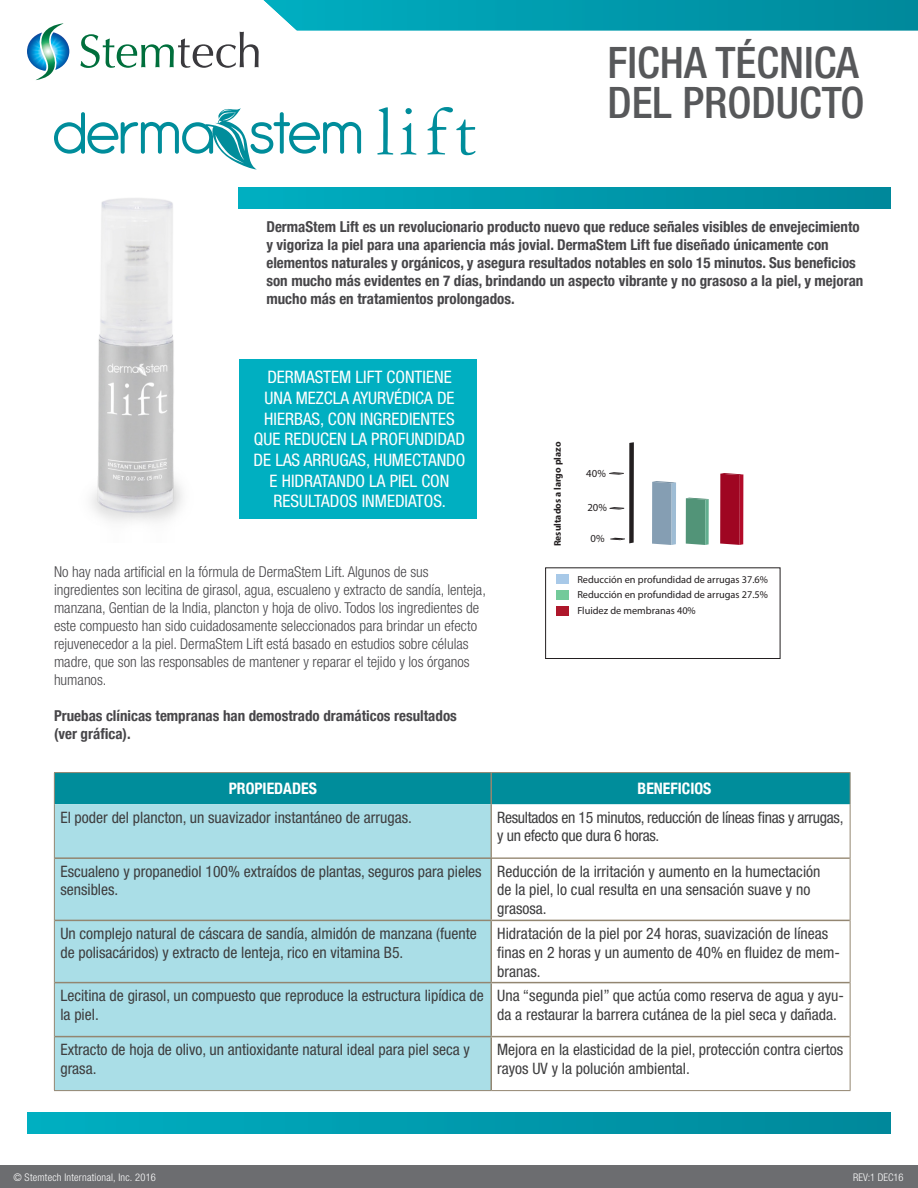
<style>
.page{position:relative;width:918px;height:1188px;background:#fff}
.page>*{position:absolute;margin:0;border:0;box-sizing:border-box;transform-origin:0 0}
.t1{font:500 condensed 43.5px/40.5px "Helvetica Neue";color:#57585a}
.t2{font:condensed 17.25px/20.7px "Helvetica Neue";color:#fff;text-align:center}
.t3{font:condensed 15.75px/18.9px "Helvetica Neue";color:#3e3e3f}
.t4{font:condensed 15.75px/18.9px "Helvetica Neue";letter-spacing:-.02em;color:#3e3e3f}
.t5{font:700 condensed 15.75px "Helvetica Neue";color:#fff}
.t6{font:700 condensed 15px/18px "Helvetica Neue";color:#474649}
.t7{font:300 condensed 15px/18px "Helvetica Neue";color:#474649}
.t8{font:10.8px "Myriad Pro";color:#231f20}
.t9{font:300 condensed 10.5px "Helvetica Neue";letter-spacing:.02em;color:#fff}
.t10{font:300 condensed 10.5px "Helvetica Neue";color:#fff}
.t11{font:10.35px/15.5px "Myriad Pro";color:#231f20;text-align:justify}
.t12{font:700 9.6px "Myriad Pro";color:#231f20}
</style>
<div class="page">
<svg style="left:80px;top:0;width:838px;height:68px"></svg>
<svg style="left:27px;top:23px;width:42px;height:57px"></svg>
<div style="left:0;top:1165px;width:918px;height:23px;background:#6c6d70"></div>
<div style="left:239px;top:359px;width:237px;height:160px;background:#00afc1"></div>
<div style="left:55px;top:773px;width:795px;height:31px;background:#008d9b"></div>
<div style="left:55px;top:804px;width:435px;height:286px;background:#aadee7"></div>
<hr style="left:490px;top:773px;width:2px;height:31px;background:#938671">
<hr style="left:490px;top:1037px;width:2px;height:53px;background:#938671">
<hr style="left:490px;top:804px;width:2px;height:53px;background:#9e917d">
<hr style="left:490px;top:857px;width:360px;height:2px;background:#9e917d">
<hr style="left:55px;top:857px;width:437px;height:2px;background:#938671">
<hr style="left:490px;top:859px;width:2px;height:61px;background:#938671">
<hr style="left:55px;top:920px;width:436px;height:1px;background:#938671">
<hr style="left:491px;top:920px;width:359px;height:1px;background:#938671">
<hr style="left:490px;top:921px;width:2px;height:61px;background:#938671">
<hr style="left:55px;top:982px;width:436px;height:1px;background:#938671">
<hr style="left:491px;top:982px;width:359px;height:1px;background:#938671">
<hr style="left:490px;top:983px;width:2px;height:53px;background:#938671">
<hr style="left:55px;top:1036px;width:436px;height:1px;background:#938671">
<hr style="left:491px;top:1036px;width:359px;height:1px;background:#938671">
<hr style="left:54px;top:772px;width:437px;height:1px;background:#938671">
<hr style="left:54px;top:773px;width:1px;height:31px;background:#938671">
<hr style="left:491px;top:772px;width:359px;height:1px;background:#938671">
<hr style="left:850px;top:773px;width:1px;height:31px;background:#938671">
<hr style="left:54px;top:804px;width:1px;height:54px;background:#938671">
<hr style="left:850px;top:804px;width:1px;height:54px;background:#938671">
<hr style="left:54px;top:858px;width:1px;height:62px;background:#938671">
<hr style="left:850px;top:858px;width:1px;height:62px;background:#938671">
<hr style="left:54px;top:920px;width:1px;height:63px;background:#938671">
<hr style="left:850px;top:920px;width:1px;height:63px;background:#938671">
<hr style="left:54px;top:983px;width:1px;height:54px;background:#938671">
<hr style="left:850px;top:983px;width:1px;height:54px;background:#938671">
<hr style="left:54px;top:1037px;width:1px;height:53px;background:#938671">
<hr style="left:850px;top:1037px;width:1px;height:53px;background:#938671">
<hr style="left:54px;top:1090px;width:437px;height:1px;background:#938671">
<hr style="left:491px;top:1090px;width:359px;height:1px;background:#938671">
<div style="left:27px;top:1113px;width:863px;height:21px;background:linear-gradient(to right,#00aec1,#00879a)"></div>
<div style="left:239px;top:188px;width:651px;height:21px;background:linear-gradient(to right,#00aec1,#00879a)"></div>
<div style="left:546px;top:568px;width:234px;height:91px;border:1px solid #231f20"></div>
<div style="left:556px;top:574px;width:13px;height:10px;background:#a8c9e8"></div>
<div style="left:556px;top:590px;width:13px;height:10px;background:#73ca9a"></div>
<div style="left:556px;top:606px;width:13px;height:10px;background:#ae172b"></div>
<svg style="left:609px;top:442px;width:25px;height:101px"></svg>
<svg style="left:652px;top:481px;width:24px;height:64px;background:#8da6bb"></svg>
<svg style="left:686px;top:498px;width:23px;height:47px"></svg>
<svg style="left:720px;top:473px;width:23px;height:72px;background:#a5102b"></svg>
<svg style="left:54px;top:108px;width:307px;height:61px"></svg>
<svg style="left:377px;top:107px;width:16px;height:48px"></svg>
<svg style="left:401px;top:108px;width:15px;height:47px"></svg>
<svg style="left:427px;top:107px;width:49px;height:48px"></svg>
<img style="left:91px;top:198px;width:92px;height:324px">
<h1 class="t1" style="left:608px;top:42px;width:259px">FICHA TÉCNICA<br>DEL PRODUCTO</h1>
<p class="t6" style="left:266px;top:217px;width:599px">DermaStem Lift es un revolucionario producto nuevo que reduce señales visibles de envejecimiento y vigoriza la piel para una apariencia más jovial. DermaStem Lift fue diseñado únicamente con elementos naturales y orgánicos, y asegura resultados notables en solo 15 minutos. Sus beneficios son mucho más evidentes en 7 días, brindando un aspecto vibrante y no grasoso a la piel, y mejoran mucho más en tratamientos prolongados.</p>
<p class="t2" style="left:254px;top:367px;width:213px">DERMASTEM LIFT CONTIENE<br>UNA MEZCLA AYURVÉDICA DE<br>HIERBAS, CON INGREDIENTES<br>QUE REDUCEN LA PROFUNDIDAD<br>DE LAS ARRUGAS, HUMECTANDO<br>E HIDRATANDO LA PIEL CON<br>RESULTADOS INMEDIATOS.</p>
<p class="t7" style="left:54px;top:563px;width:433px">No hay nada artificial en la fórmula de DermaStem Lift. Algunos de sus ingredientes son lecitina de girasol, agua, escualeno y extracto de sandía, lenteja, manzana, Gentian de la India, plancton y hoja de olivo. Todos los ingredientes de este compuesto han sido cuidadosamente seleccionados para brindar un efecto rejuvenecedor a la piel. DermaStem Lift está basado en estudios sobre células madre, que son las responsables de mantener y reparar el tejido y los órganos humanos.</p>
<p class="t6" style="left:54px;top:706px;width:404px">Pruebas clínicas tempranas han demostrado dramáticos resultados</p>
<p class="t6" style="left:54px;top:724px;width:78px">(ver gráfica).</p>
<p class="t12" style="left:551px;top:546px;width:106px;rotate:-90deg">Resultados a largo plazo</p>
<p class="t8" style="left:586px;top:466px;width:21px">40%</p>
<p class="t8" style="left:587px;top:501px;width:21px">20%</p>
<p class="t8" style="left:591px;top:532px;width:16px">0%</p>
<p class="t11" style="left:577px;top:571px;width:192px">Reducción en profundidad de arrugas 37.6% Reducción en profundidad de arrugas 27.5% Fluidez de membranas 40%</p>
<p class="t5" style="left:229px;top:776px;width:90px">PROPIEDADES</p>
<p class="t5" style="left:638px;top:776px;width:75px">BENEFICIOS</p>
<p class="t3" style="left:60px;top:807px;width:353px">El poder del plancton, un suavizador instantáneo de arrugas.</p>
<p class="t4" style="left:497px;top:807px;width:348px">Resultados en 15 minutos, reducción de líneas finas y arrugas, y un efecto que dura 6 horas.</p>
<p class="t3" style="left:60px;top:861px;width:423px">Escualeno y propanediol 100% extraídos de plantas, seguros para pieles sensibles.</p>
<p class="t3" style="left:497px;top:861px;width:325px">Reducción de la irritación y aumento en la humectación de la piel, lo cual resulta en una sensación suave y no grasosa.</p>
<p class="t3" style="left:60px;top:924px;width:418px">Un complejo natural de cáscara de sandía, almidón de manzana (fuente de polisacáridos) y extracto de lenteja, rico en vitamina B5.</p>
<p class="t3" style="left:497px;top:924px;width:344px">Hidratación de la piel por 24 horas, suavización de líneas finas en 2 horas y un aumento de 40% en fluidez de mem&shy;branas.</p>
<p class="t3" style="left:60px;top:986px;width:425px">Lecitina de girasol, un compuesto que reproduce la estructura lipídica de la piel.</p>
<p class="t3" style="left:497px;top:986px;width:348px">Una “segunda piel” que actúa como reserva de agua y ayu&shy;da a restaurar la barrera cutánea de la piel seca y dañada.</p>
<p class="t3" style="left:60px;top:1040px;width:411px">Extracto de hoja de olivo, un antioxidante natural ideal para piel seca y grasa.</p>
<p class="t3" style="left:497px;top:1040px;width:347px">Mejora en la elasticidad de la piel, protección contra ciertos rayos UV y la polución ambiental.</p>
<p class="t9" style="left:14px;top:1171px;width:144px">© Stemtech International, Inc. 2016</p>
<p class="t10" style="left:853px;top:1171px;width:52px">REV:1 DEC16</p>
</div>
